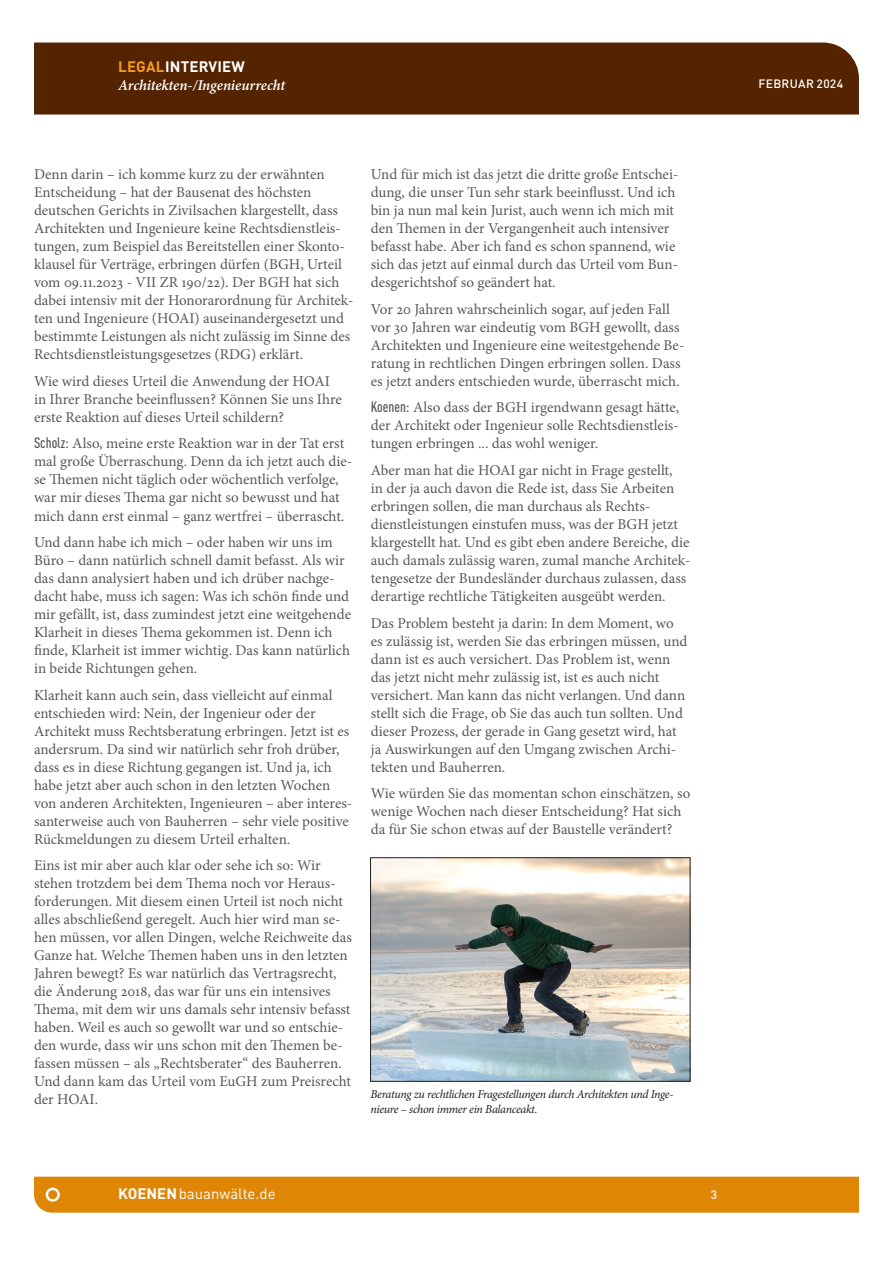
<style>
.page{position:relative;width:893px;height:1263px;background:#fff}
.page>*{position:absolute;margin:0;border:0;box-sizing:border-box;transform-origin:0 0}
.Normalschrift_KOE_2024-02-17{font:15px/18px "Minion Pro";color:#57585a}
.t1{font:italic 600 15px "Minion Pro";letter-spacing:-.01em;color:#fff}
.t2{font:15px "DINOT";color:#fff}
.t3{font:700 15px "DINOT";letter-spacing:.01em;color:#fff}
.t4{font:italic 12px/15px "Minion Pro";letter-spacing:-.03em;color:#231f20}
.t5{font:500 12px "DINOT";letter-spacing:.03em;color:#fff}
.s1{color:#f89c1c}
.s2{font-family:"DINOT";font-weight:500;font-stretch:condensed}
.s3{font-weight:700}
</style>
<div class="page">
<div style="left:34px;top:43px;width:825px;height:72px;background:#542300"></div>
<div style="left:34px;top:1177px;width:825px;height:36px;background:#df8606"></div>
<img style="left:372px;top:859px;width:316px;height:220px">
<div style="left:370px;top:857px;width:320px;height:224px;border:1px solid #231f20"></div>
<p class="t3" style="left:118px;top:57px;width:128px"><span class="s1">LEGAL</span>INTERVIEW</p>
<p class="t1" style="left:118px;top:76px;width:168px">Architekten-/Ingenieurrecht</p>
<p class="t5" style="left:758px;top:76px;width:86px">FEBRUAR 2024</p>
<p class="Normalschrift_KOE_2024-02-17" style="left:34px;top:166px;width:321px">Denn darin – ich komme kurz zu der erwähnten Entscheidung – hat der Bausenat des höchsten deutschen Gerichts in Zivilsachen klargestellt, dass Architekten und Ingenieure keine Rechtsdienstleis&shy;tungen, zum Beispiel das Bereitstellen einer Skonto&shy;klausel für Verträge, erbringen dürfen (BGH, Urteil vom 09.11.2023 - VII ZR 190/22). Der BGH hat sich dabei intensiv mit der Honorarordnung für Architek&shy;ten und Ingenieure (HOAI) auseinandergesetzt und bestimmte Leistungen als nicht zulässig im Sinne des Rechtsdienstleistungsgesetzes (RDG) erklärt.</p>
<p class="Normalschrift_KOE_2024-02-17" style="left:34px;top:372px;width:309px">Wie wird dieses Urteil die Anwendung der HOAI in Ihrer Branche beeinflussen? Können Sie uns Ihre erste Reaktion auf dieses Urteil schildern?</p>
<p class="Normalschrift_KOE_2024-02-17" style="left:34px;top:435px;width:320px"><span class="s2">Scholz:</span> Also, meine erste Reaktion war in der Tat erst mal große Überraschung. Denn da ich jetzt auch die&shy;se Themen nicht täglich oder wöchentlich verfolge, war mir dieses Thema gar nicht so bewusst und hat mich dann erst einmal – ganz wertfrei – überrascht.</p>
<p class="Normalschrift_KOE_2024-02-17" style="left:34px;top:533px;width:319px">Und dann habe ich mich – oder haben wir uns im Büro – dann natürlich schnell damit befasst. Als wir das dann analysiert haben und ich drüber nachge&shy;dacht habe, muss ich sagen: Was ich schön finde und mir gefällt, ist, dass zumindest jetzt eine weitgehende Klarheit in dieses Thema gekommen ist. Denn ich finde, Klarheit ist immer wichtig. Das kann natürlich in beide Richtungen gehen.</p>
<p class="Normalschrift_KOE_2024-02-17" style="left:34px;top:686px;width:320px">Klarheit kann auch sein, dass vielleicht auf einmal entschieden wird: Nein, der Ingenieur oder der Architekt muss Rechtsberatung erbringen. Jetzt ist es andersrum. Da sind wir natürlich sehr froh drüber, dass es in diese Richtung gegangen ist. Und ja, ich habe jetzt aber auch schon in den letzten Wochen von anderen Architekten, Ingenieuren – aber interes&shy;santerweise auch von Bauherren – sehr viele positive Rückmeldungen zu diesem Urteil erhalten.</p>
<p class="Normalschrift_KOE_2024-02-17" style="left:34px;top:856px;width:319px">Eins ist mir aber auch klar oder sehe ich so: Wir stehen trotzdem bei dem Thema noch vor Heraus&shy;forderungen. Mit diesem einen Urteil ist noch nicht alles abschließend geregelt. Auch hier wird man se&shy;hen müssen, vor allen Dingen, welche Reichweite das Ganze hat. Welche Themen haben uns in den letzten Jahren bewegt? Es war natürlich das Vertragsrecht, die Änderung 2018, das war für uns ein intensives Thema, mit dem wir uns damals sehr intensiv befasst haben. Weil es auch so gewollt war und so entschie&shy;den wurde, dass wir uns schon mit den Themen be&shy;fassen müssen – als „Rechtsberater“ des Bauherren.<br>Und dann kam das Urteil vom EuGH zum Preisrecht der HOAI.</p>
<p class="Normalschrift_KOE_2024-02-17" style="left:371px;top:166px;width:309px">Und für mich ist das jetzt die dritte große Entschei&shy;dung, die unser Tun sehr stark beeinflusst. Und ich bin ja nun mal kein Jurist, auch wenn ich mich mit den Themen in der Vergangenheit auch intensiver befasst habe. Aber ich fand es schon spannend, wie sich das jetzt auf einmal durch das Urteil vom Bun&shy;desgerichtshof so geändert hat.</p>
<p class="Normalschrift_KOE_2024-02-17" style="left:371px;top:300px;width:315px">Vor 20 Jahren wahrscheinlich sogar, auf jeden Fall vor 30 Jahren war eindeutig vom BGH gewollt, dass Architekten und Ingenieure eine weitestgehende Be&shy;ratung in rechtlichen Dingen erbringen sollen. Dass es jetzt anders entschieden wurde, überrascht mich.</p>
<p class="Normalschrift_KOE_2024-02-17" style="left:371px;top:399px;width:310px;text-align:justify"><span class="s2">Koenen:</span> Also dass der BGH irgendwann gesagt hätte, der Architekt oder Ingenieur solle Rechtsdienstleis&shy;tungen erbringen ... das wohl weniger.</p>
<p class="Normalschrift_KOE_2024-02-17" style="left:371px;top:461px;width:321px">Aber man hat die HOAI gar nicht in Frage gestellt,<br>in der ja auch davon die Rede ist, dass Sie Arbeiten erbringen sollen, die man durchaus als Rechts&shy;dienstleistungen einstufen muss, was der BGH jetzt klargestellt hat. Und es gibt eben andere Bereiche, die auch damals zulässig waren, zumal manche Architek&shy;tengesetze der Bundesländer durchaus zulassen, dass derartige rechtliche Tätigkeiten ausgeübt werden.</p>
<p class="Normalschrift_KOE_2024-02-17" style="left:371px;top:614px;width:318px">Das Problem besteht ja darin: In dem Moment, wo es zulässig ist, werden Sie das erbringen müssen, und dann ist es auch versichert. Das Problem ist, wenn das jetzt nicht mehr zulässig ist, ist es auch nicht versichert. Man kann das nicht verlangen. Und dann stellt sich die Frage, ob Sie das auch tun sollten. Und dieser Prozess, der gerade in Gang gesetzt wird, hat ja Auswirkungen auf den Umgang zwischen Archi&shy;tekten und Bauherren.</p>
<p class="Normalschrift_KOE_2024-02-17" style="left:371px;top:784px;width:321px">Wie würden Sie das momentan schon einschätzen, so wenige Wochen nach dieser Entscheidung? Hat sich da für Sie schon etwas auf der Baustelle verändert?</p>
<p class="t4" style="left:370px;top:1086px;width:305px">Beratung zu rechtlichen Fragestellungen durch Architekten und Inge&shy;nieure – schon immer ein Balanceakt.</p>
<p class="t2" style="left:118px;top:1184px;width:159px"><span class="s3">KOENEN</span> bauanwälte.de</p>
<p class="t5" style="left:711px;top:1187px;width:8px">3</p>
</div>
